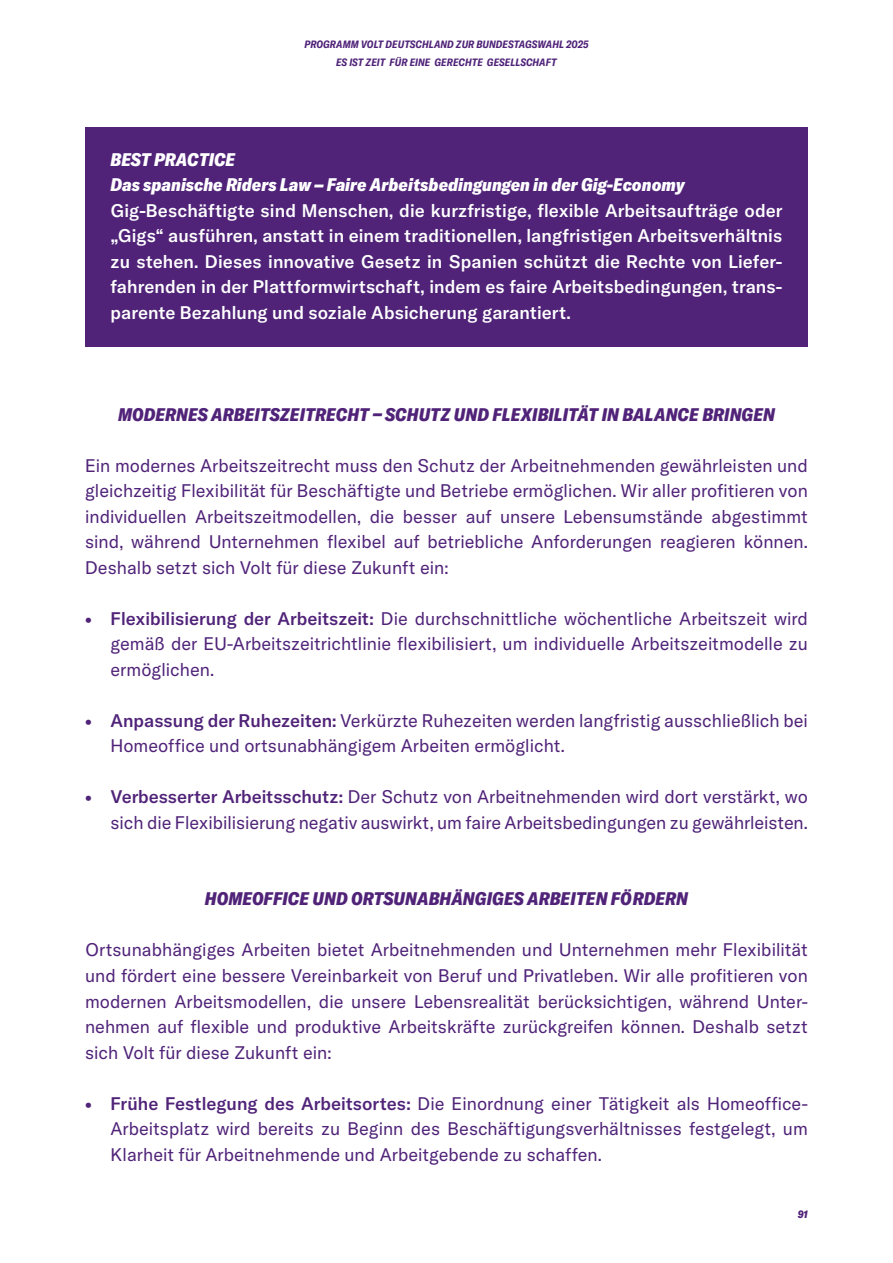
<style>
.page{position:relative;width:893px;height:1263px;background:#fff}
.page>*{position:absolute;margin:0;border:0;box-sizing:border-box;transform-origin:0 0}
.t1{font:18px/25.5px "GT America";color:#502379;text-align:justify}
.t2{font:500 18px/25.5px "GT America";letter-spacing:.005em;color:#fff;text-align:justify}
.t3{font:italic 900 condensed 18px "GT America";letter-spacing:.01em;color:#502379}
.t4{font:italic 900 condensed 18px/25.5px "GT America";letter-spacing:.005em;color:#fff}
.t5{font:italic 700 condensed 10.5px/18px "GT America";letter-spacing:.01em;color:#502379;text-align:center}
.t6{font:italic 900 condensed 10.5px "GT America";color:#502379}
.s1{font-weight:700}
.s2{font-weight:500}
</style>
<div class="page">
<div style="left:85px;top:128px;width:723px;height:219px;background:#502379"></div>
<p class="t5" style="left:304px;top:35px;width:286px">PROGRAMM VOLT DEUTSCHLAND ZUR BUNDESTAGSWAHL 2025<br>ES IST ZEIT FÜR EINE GERECHTE GESELLSCHAFT</p>
<p class="t4" style="left:111px;top:146px;width:576px">BEST PRACTICE<br>Das spanische Riders Law – Faire Arbeitsbedingungen in der Gig-Economy</p>
<p class="t2" style="left:111px;top:198px;width:673px">Gig-Beschäftigte sind Menschen, die kurzfristige, flexible Arbeitsaufträge oder „Gigs“ ausführen, anstatt in einem traditionellen, langfristigen Arbeitsverhältnis zu stehen. Dieses innovative Gesetz in Spanien schützt die Rechte von Liefer&shy;fahrenden in der Plattformwirtschaft, indem es faire Arbeitsbedingungen, trans&shy;parente Bezahlung und soziale Absicherung garantiert.</p>
<p class="t3" style="left:118px;top:403px;width:658px">MODERNES ARBEITSZEITRECHT – SCHUTZ UND FLEXIBILITÄT IN BALANCE BRINGEN</p>
<p class="t1" style="left:85px;top:453px;width:724px">Ein modernes Arbeitszeitrecht muss den Schutz der Arbeitnehmenden gewährleisten und gleichzeitig Flexibilität für Beschäftigte und Betriebe ermöglichen. Wir aller profitieren von individuellen Arbeitszeitmodellen, die besser auf unsere Lebensumstände abgestimmt sind, während Unternehmen flexibel auf betriebliche Anforderungen reagieren können.<br>Deshalb setzt sich Volt für diese Zukunft ein:</p>
<p class="t1" style="left:111px;top:606px;width:699px;text-indent:-26px"><span class="s1">•</span> <span class="s2">Flexibilisierung der Arbeitszeit:</span> Die durchschnittliche wöchentliche Arbeitszeit wird gemäß der EU-Arbeitszeitrichtlinie flexibilisiert, um individuelle Arbeitszeitmodelle zu ermöglichen.</p>
<p class="t1" style="left:111px;top:708px;width:699px;text-indent:-26px"><span class="s1">•</span> <span class="s2">Anpassung der Ruhezeiten:</span> Verkürzte Ruhezeiten werden langfristig ausschließlich bei<br>Homeoffice und ortsunabhängigem Arbeiten ermöglicht.</p>
<p class="t1" style="left:85px;top:784px;width:724px;text-align:right"><span class="s1">•</span> <span class="s2">Verbesserter Arbeitsschutz:</span> Der Schutz von Arbeitnehmenden wird dort verstärkt, wo sich die Flexibilisierung negativ auswirkt, um faire Arbeitsbedingungen zu gewährleisten.</p>
<p class="t3" style="left:205px;top:888px;width:484px">HOMEOFFICE UND ORTSUNABHÄNGIGES ARBEITEN FÖRDERN</p>
<p class="t1" style="left:85px;top:937px;width:724px">Ortsunabhängiges Arbeiten bietet Arbeitnehmenden und Unternehmen mehr Flexibilität und fördert eine bessere Vereinbarkeit von Beruf und Privatleben. Wir alle profitieren von modernen Arbeitsmodellen, die unsere Lebensrealität berücksichtigen, während Unter&shy;nehmen auf flexible und produktive Arbeitskräfte zurückgreifen können. Deshalb setzt sich Volt für diese Zukunft ein:</p>
<p class="t1" style="left:111px;top:1090px;width:699px;text-indent:-26px"><span class="s1">•</span> <span class="s2">Frühe Festlegung des Arbeitsortes:</span> Die Einordnung einer Tätigkeit als Homeoffice-Arbeitsplatz wird bereits zu Beginn des Beschäftigungsverhältnisses festgelegt, um Klarheit für Arbeitnehmende und Arbeitgebende zu schaffen.</p>
<p class="t6" style="left:798px;top:1207px;width:11px">91</p>
</div>
